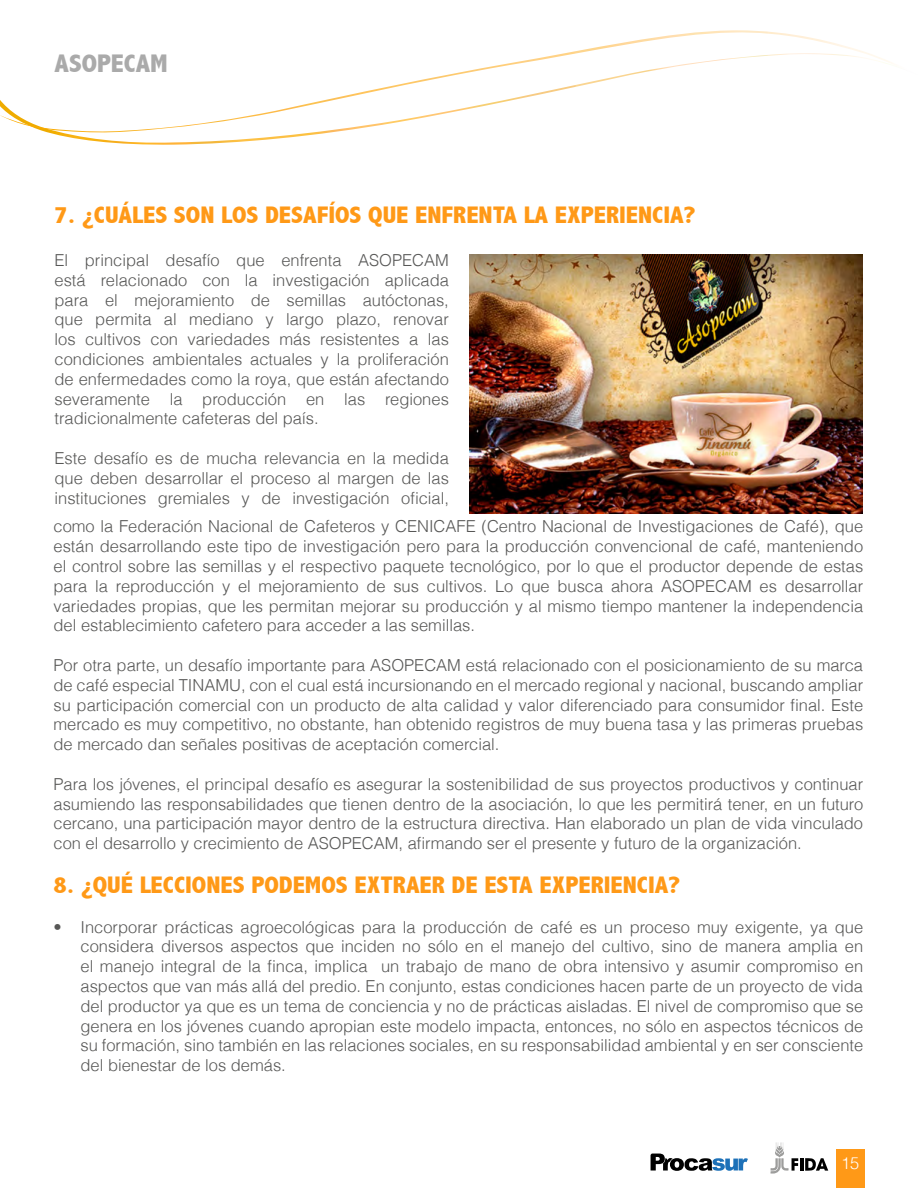
<style>
.page{position:relative;width:918px;height:1188px;background:#fff}
.page>*{position:absolute;margin:0;border:0;box-sizing:border-box;transform-origin:0 0}
.t1{font:800 condensed 25.5px "Abadi";color:#aaa;scale:1.09 1}
.t2{font:800 condensed 24px "Abadi";color:#ff9917;scale:1.09 1}
.t3{font:300 16.5px/19.8px "Helvetica";color:#575756;text-align:justify}
.t4{font:300 16.5px "Helvetica";color:#fff}
</style>
<div class="page">
<img style="left:50px;top:133px;width:276px;height:12px">
<img style="left:0;top:30px;width:893px;height:103px">
<svg style="left:651px;top:1154px;width:97px;height:17px"></svg>
<svg style="left:771px;top:1142px;width:57px;height:32px"></svg>
<div style="left:836px;top:1149px;width:28px;height:39px;background:#ff9917"></div>
<img style="left:470px;top:254px;width:392px;height:259px">
<h1 class="t1" style="left:55px;top:48px;width:105px">ASOPECAM</h1>
<h2 class="t2" style="left:55px;top:201px;width:590px">7. ¿CUÁLES SON LOS DESAFÍOS QUE ENFRENTA LA EXPERIENCIA?</h2>
<p class="t3" style="left:55px;top:249px;width:396px">El principal desafío que enfrenta ASOPECAM está relacionado con la investigación aplicada para el mejoramiento de semillas autóctonas, que permita al mediano y largo plazo, renovar los cultivos con variedades más resistentes a las condiciones ambientales actuales y la proliferación de enfermedades como la roya, que están afectando severamente la producción en las regiones tradicionalmente cafeteras del país.</p>
<p class="t3" style="left:55px;top:447px;width:396px">Este desafío es de mucha relevancia en la medida que deben desarrollar el proceso al margen de las instituciones gremiales y de investigación oficial,</p>
<p class="t3" style="left:54px;top:516px;width:811px">como la Federación Nacional de Cafeteros y CENICAFE (Centro Nacional de Investigaciones de Café), que están desarrollando este tipo de investigación pero para la producción convencional de café, manteniendo el control sobre las semillas y el respectivo paquete tecnológico, por lo que el productor depende de estas para la reproducción y el mejoramiento de sus cultivos. Lo que busca ahora ASOPECAM es desarrollar variedades propias, que les permitan mejorar su producción y al mismo tiempo mantener la independencia del establecimiento cafetero para acceder a las semillas.</p>
<p class="t3" style="left:54px;top:655px;width:811px">Por otra parte, un desafío importante para ASOPECAM está relacionado con el posicionamiento de su marca de café especial TINAMU, con el cual está incursionando en el mercado regional y nacional, buscando ampliar su participación comercial con un producto de alta calidad y valor diferenciado para consumidor final. Este mercado es muy competitivo, no obstante, han obtenido registros de muy buena tasa y las primeras pruebas de mercado dan señales positivas de aceptación comercial.</p>
<p class="t3" style="left:54px;top:773px;width:811px">Para los jóvenes, el principal desafío es asegurar la sostenibilidad de sus proyectos productivos y continuar asumiendo las responsabilidades que tienen dentro de la asociación, lo que les permitirá tener, en un futuro cercano, una participación mayor dentro de la estructura directiva. Han elaborado un plan de vida vinculado con el desarrollo y crecimiento de ASOPECAM, afirmando ser el presente y futuro de la organización.</p>
<h2 class="t2" style="left:54px;top:871px;width:576px">8. ¿QUÉ LECCIONES PODEMOS EXTRAER DE ESTA EXPERIENCIA?</h2>
<p class="t3" style="left:80px;top:916px;width:784px;text-indent:-27px">• Incorporar prácticas agroecológicas para la producción de café es un proceso muy exigente, ya que considera diversos aspectos que inciden no sólo en el manejo del cultivo, sino de manera amplia en el manejo integral de la finca, implica un trabajo de mano de obra intensivo y asumir compromiso en aspectos que van más allá del predio. En conjunto, estas condiciones hacen parte de un proyecto de vida del productor ya que es un tema de conciencia y no de prácticas aisladas. El nivel de compromiso que se genera en los jóvenes cuando apropian este modelo impacta, entonces, no sólo en aspectos técnicos de su formación, sino también en las relaciones sociales, en su responsabilidad ambiental y en ser consciente del bienestar de los demás.</p>
<p class="t4" style="left:841px;top:1150px;width:20px">15</p>
</div>
